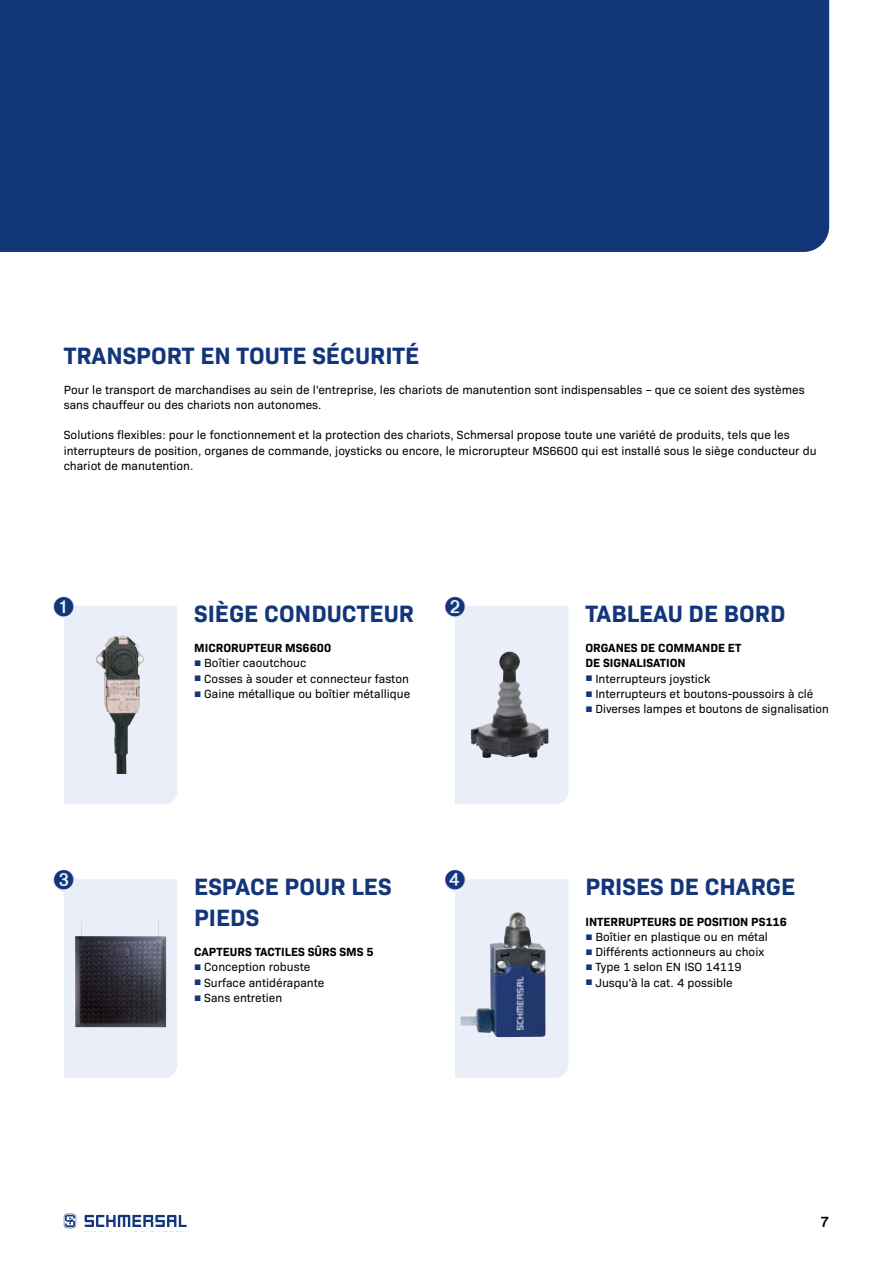
<style>
.page{position:relative;width:893px;height:1263px;background:#fff}
.page>*{position:absolute;margin:0;border:0;box-sizing:border-box;transform-origin:0 0}
.t1{font:700 24px/30.5px "Bio Sans";color:#13357a}
.t2{font:600 15px "Bio Sans";color:#000}
.t3{font:12px/15.1px "Bio Sans";color:#000}
.t4{font:700 12px/15.1px "Bio Sans";color:#000}
.s1{font-family:"Arial";color:#13357a}
</style>
<div class="page">
<div style="left:0;top:0;width:829px;height:252px;background:#13357a"></div>
<svg style="left:85px;top:1215px;width:102px;height:12px"></svg>
<svg style="left:64px;top:1213px;width:12px;height:15px"></svg>
<div style="left:53px;top:870px;width:22px;height:22px;background:#f6f8fc;border-radius:50%"></div>
<div style="left:445px;top:596px;width:21px;height:22px;background:#f7f8fc;border-radius:50%"></div>
<div style="left:53px;top:596px;width:22px;height:22px;background:#f6f7fc;border-radius:50%"></div>
<svg style="left:54px;top:870px;width:123px;height:208px;background:#b1b3bd"></svg>
<svg style="left:445px;top:870px;width:123px;height:208px;background:#c2c9d8"></svg>
<svg style="left:54px;top:597px;width:123px;height:207px;background:#dbdee6"></svg>
<svg style="left:445px;top:597px;width:123px;height:207px;background:#d5d8e1"></svg>
<h1 class="t1" style="left:64px;top:338px;width:357px">TRANSPORT EN TOUTE SÉCURITÉ</h1>
<p class="t3" style="left:64px;top:381px;width:742px">Pour le transport de marchandises au sein de l'entreprise, les chariots de manutention sont indispensables – que ce soient des systèmes sans chauffeur ou des chariots non autonomes.</p>
<p class="t3" style="left:64px;top:427px;width:754px">Solutions flexibles: pour le fonctionnement et la protection des chariots, Schmersal propose toute une variété de produits, tels que les interrupteurs de position, organes de commande, joysticks ou encore, le microrupteur MS6600 qui est installé sous le siège conducteur du chariot de manutention.</p>
<h1 class="t1" style="left:194px;top:596px;width:221px">SIÈGE CONDUCTEUR</h1>
<p class="t4" style="left:194px;top:639px;width:139px">MICRORUPTEUR MS6600</p>
<p class="t3" style="left:194px;top:655px;width:114px"><span class="s1">■</span> Boîtier caoutchouc</p>
<p class="t3" style="left:194px;top:670px;width:216px"><span class="s1">■</span> Cosses à souder et connecteur faston</p>
<p class="t3" style="left:194px;top:685px;width:218px"><span class="s1">■</span> Gaine métallique ou boîtier métallique</p>
<h1 class="t1" style="left:194px;top:870px;width:199px">ESPACE POUR LES<br>PIEDS</h1>
<p class="t4" style="left:194px;top:943px;width:181px">CAPTEURS TACTILES SÛRS SMS 5</p>
<p class="t3" style="left:194px;top:959px;width:118px"><span class="s1">■</span> Conception robuste</p>
<p class="t3" style="left:194px;top:974px;width:132px"><span class="s1">■</span> Surface antidérapante</p>
<p class="t3" style="left:194px;top:989px;width:90px"><span class="s1">■</span> Sans entretien</p>
<h1 class="t1" style="left:585px;top:596px;width:202px">TABLEAU DE BORD</h1>
<p class="t4" style="left:585px;top:639px;width:157px">ORGANES DE COMMANDE ET<br>DE SIGNALISATION</p>
<p class="t3" style="left:585px;top:670px;width:127px"><span class="s1">■</span> Interrupteurs joystick</p>
<p class="t3" style="left:585px;top:685px;width:230px"><span class="s1">■</span> Interrupteurs et boutons-poussoirs à clé</p>
<p class="t3" style="left:585px;top:700px;width:245px"><span class="s1">■</span> Diverses lampes et boutons de signalisation</p>
<h1 class="t1" style="left:585px;top:870px;width:211px">PRISES DE CHARGE</h1>
<p class="t4" style="left:585px;top:913px;width:203px">INTERRUPTEURS DE POSITION PS116</p>
<p class="t3" style="left:585px;top:928px;width:184px"><span class="s1">■</span> Boîtier en plastique ou en métal</p>
<p class="t3" style="left:585px;top:943px;width:180px"><span class="s1">■</span> Différents actionneurs au choix</p>
<p class="t3" style="left:585px;top:959px;width:158px"><span class="s1">■</span> Type 1 selon EN ISO 14119</p>
<p class="t3" style="left:585px;top:974px;width:149px"><span class="s1">■</span> Jusqu'à la cat. 4 possible</p>
<p class="t2" style="left:820px;top:1210px;width:10px">7</p>
</div>
